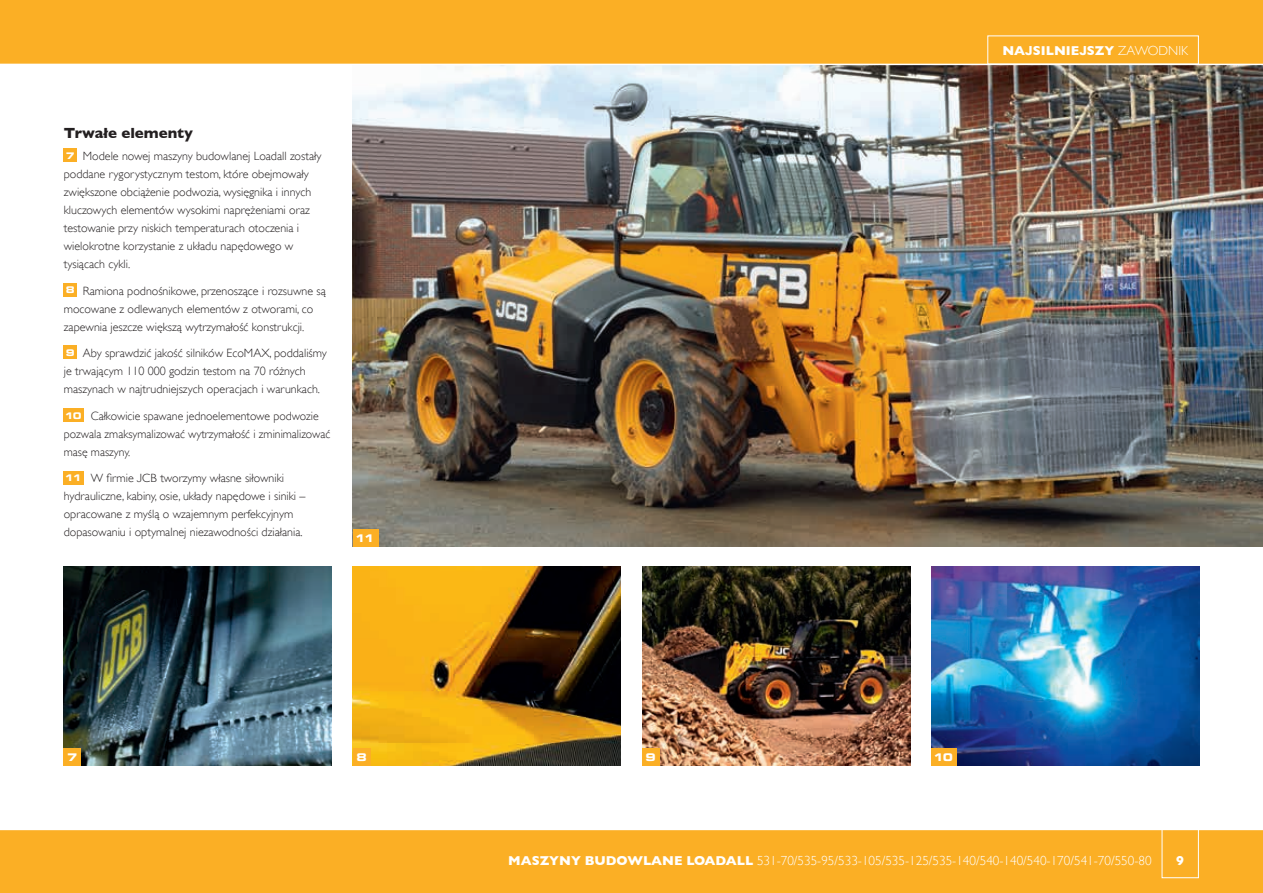
<style>
.page{position:relative;width:1263px;height:893px;background:#fff}
.page>*{position:absolute;margin:0;border:0;box-sizing:border-box;transform-origin:0 0}
.t1{font:700 15px "Gill Sans";color:#231f20}
.t2{font:300 13.2px "Gill Sans";color:#fff}
.t3{font:700 13.2px "Gill Sans";color:#fff}
.t4{font:300 12px/18px "Gill Sans";color:#231f20}
.t5{font:700 expanded 10.5px "Square 721 BT";color:#fff}
.s1{font-family:"Square 721 BT";font-weight:700;font-stretch:expanded;font-size:9.15px;color:#fff}
.s2{font-family:"JCB Euro"}
.s3{font-weight:300}
</style>
<div class="page">
<img style="left:353px;top:65px;width:910px;height:481px">
<img style="left:642px;top:566px;width:268px;height:199px">
<div style="left:0;top:829px;width:1263px;height:64px;background:#fbaf25"></div>
<hr style="left:0;top:829px;width:1263px;height:1px;background:#fff">
<div style="left:0;top:0;width:1263px;height:64px;background:#fbaf25"></div>
<div style="left:1162px;top:816px;width:37px;height:62px;border:1px solid #fff"></div>
<div style="left:64px;top:149px;width:13px;height:13px;background:#fbaf25"></div>
<div style="left:64px;top:283px;width:13px;height:13px;background:#fbaf25"></div>
<div style="left:64px;top:346px;width:13px;height:13px;background:#fbaf25"></div>
<div style="left:64px;top:408px;width:20px;height:14px;background:#fbaf25"></div>
<div style="left:64px;top:471px;width:20px;height:13px;background:#fbaf25"></div>
<img style="left:64px;top:566px;width:268px;height:199px">
<div style="left:64px;top:748px;width:17px;height:17px;background:#fbaf25"></div>
<img style="left:931px;top:566px;width:268px;height:199px">
<div style="left:642px;top:748px;width:17px;height:17px;background:#fbaf25"></div>
<img style="left:353px;top:566px;width:268px;height:199px">
<div style="left:353px;top:748px;width:17px;height:17px;background:#fbaf25"></div>
<div style="left:931px;top:748px;width:26px;height:17px;background:#fbaf25"></div>
<div style="left:353px;top:529px;width:26px;height:17px;background:#fbaf25"></div>
<p class="t1" style="left:64px;top:124px;width:131px">TRWAŁE ELEMENTY</p>
<p class="t4" style="left:64px;top:147px;width:259px"><span class="s1">7</span> Modele nowej maszyny budowlanej Loadall zostały poddane rygorystycznym testom, które obejmowały zwiększone obciążenie podwozia, wysięgnika i innych kluczowych elementów wysokimi naprężeniami oraz testowanie przy niskich temperaturach otoczenia i wielokrotne korzystanie z układu napędowego w tysiącach cykli.</p>
<p class="t4" style="left:64px;top:281px;width:264px"><span class="s1">8</span> Ramiona podnośnikowe, przenoszące i rozsuwne są mocowane z odlewanych elementów z otworami, co zapewnia jeszcze większą wytrzymałość konstrukcji.</p>
<p class="t4" style="left:64px;top:344px;width:265px"><span class="s1">9</span> Aby sprawdzić jakość silników EcoMAX, poddaliśmy je trwającym 110 000 godzin testom na 70 różnych maszynach w najtrudniejszych operacjach i warunkach.</p>
<p class="t4" style="left:64px;top:406px;width:268px"><span class="s1">10</span> Całkowicie spawane jednoelementowe podwozie pozwala zmaksymalizować wytrzymałość i zminimalizować masę maszyny.</p>
<p class="t4" style="left:64px;top:469px;width:243px"><span class="s1">11</span> W firmie <span class="s2">JCB</span> tworzymy własne siłowniki hydrauliczne, kabiny, osie, układy napędowe i siniki – opracowane z myślą o wzajemnym perfekcyjnym dopasowaniu i optymalnej niezawodności działania.</p>
<p class="t5" style="left:355px;top:532px;width:21px">11</p>
<p class="t3" style="left:1002px;top:43px;width:187px">NA<span class="s2">J</span>SILNIE<span class="s2">J</span>SZY <span class="s3">ZAWODNIK</span></p>
<p class="t5" style="left:67px;top:751px;width:12px">7</p>
<p class="t5" style="left:356px;top:751px;width:12px">8</p>
<p class="t5" style="left:646px;top:751px;width:12px">9</p>
<p class="t5" style="left:933px;top:751px;width:21px">10</p>
<p class="t3" style="left:508px;top:853px;width:24px">MASZYNY</p>
<p class="t3" style="left:585px;top:853px;width:12px">BUDOWLANE</p>
<p class="t3" style="left:686px;top:853px;width:19px">LOADALL</p>
<p class="t2" style="left:757px;top:850px;width:396px">531-70/535-95/533-105/535-125/535-140/540-140/540-170/541-70/550-80</p>
<p class="t3" style="left:1176px;top:853px;width:9px">9</p>
</div>
